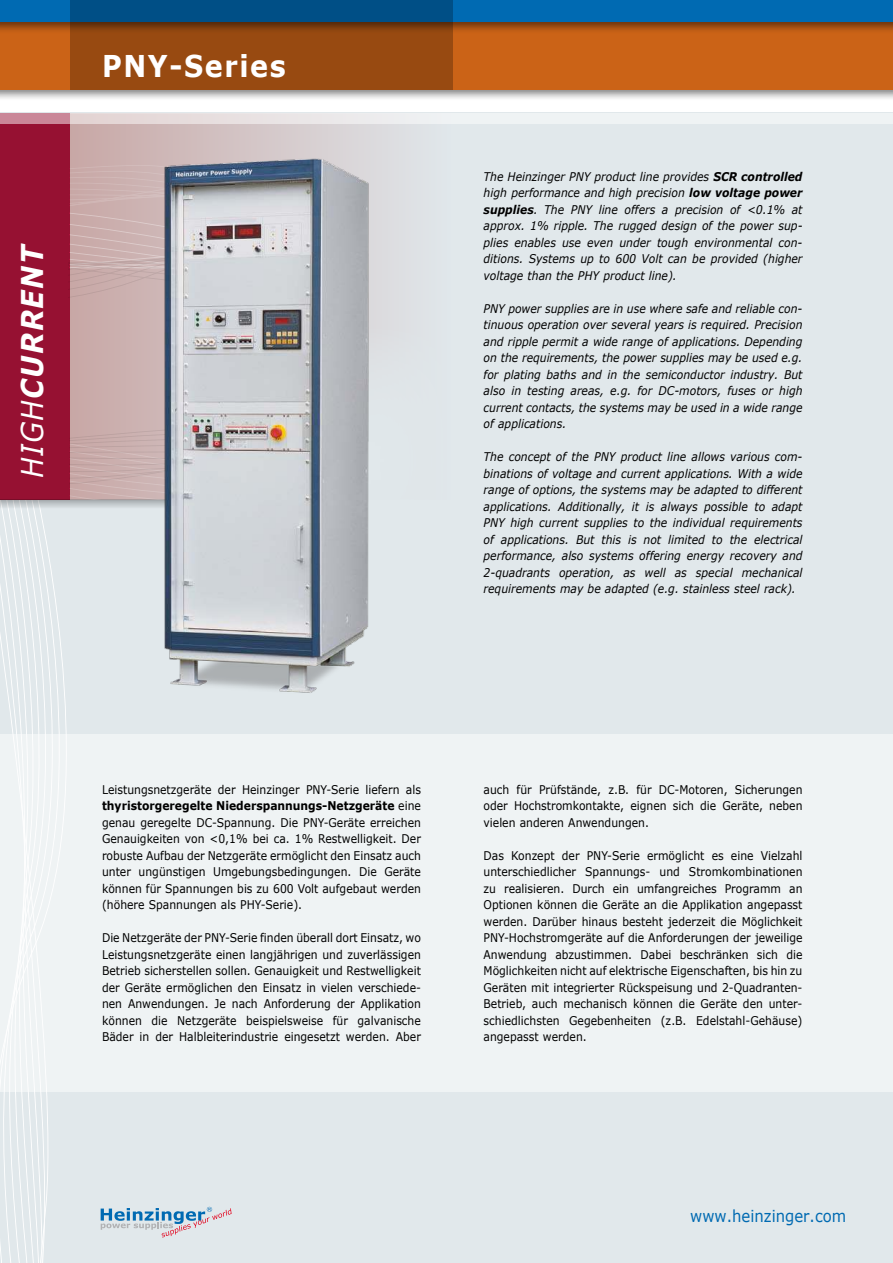
<style>
.page{position:relative;width:893px;height:1263px;background:#fff}
.page>*{position:absolute;margin:0;border:0;box-sizing:border-box;transform-origin:0 0}
.t1{font:italic 700 30px "Verdana";color:#fff;scale:.9 1}
.t2{font:700 30px "Verdana";letter-spacing:.06em;color:#fff;scale:.9 1}
.t3{font:16.5px "Verdana";color:#006ab2;scale:.9 1}
.t4{font:12px/16.5px "Verdana";color:#000;text-align:justify;scale:.9 1}
.t5{font:italic 12px/16.5px "Verdana";color:#000;text-align:justify;scale:.9 1}
.s1{font-weight:400}
.s2{font-weight:700}
</style>
<div class="page">
<div style="left:0;top:113px;width:893px;height:1150px;background:#e1e8eb"></div>
<svg style="left:0;top:509px;width:67px;height:754px"></svg>
<img style="left:69px;top:123px;width:382px;height:376px">
<div style="left:0;top:113px;width:69px;height:387px;background:#961132"></div>
<div style="left:0;top:0;width:893px;height:102px;background:#000;opacity:.5"></div>
<div style="left:0;top:0;width:893px;height:89px;background:#cb6317"></div>
<div style="left:0;top:0;width:893px;height:35px;background:#000;opacity:.5"></div>
<div style="left:0;top:0;width:893px;height:22px;background:#006ab2"></div>
<svg style="left:0;top:113px;width:893px;height:10px;fill:#eff2f4"></svg>
<svg style="left:70px;top:0;width:383px;height:89px;background:#6e492d"></svg>
<div style="left:0;top:734px;width:893px;height:358px;background:#eff3f4"></div>
<img style="left:0;top:499px;width:139px;height:10px">
<svg style="left:69px;top:162px;width:70px;height:189px;background:#c9abaa"></svg>
<svg style="left:70px;top:419px;width:69px;height:81px;background:#c8acab"></svg>
<img style="left:139px;top:128px;width:312px;height:565px">
<svg style="left:101px;top:1207px;width:131px;height:30px"></svg>
<h1 class="t2" style="left:102px;top:54px;width:206px">PNY-Series</h1>
<h1 class="t1" style="left:20px;top:478px;width:262px;rotate:-90deg"><span class="s1">HIGH</span>CURRENT</h1>
<p class="t5" style="left:484px;top:169px;width:356px">The Heinzinger PNY product line provides <span class="s2">SCR controlled </span>high performance and high precision <span class="s2">low voltage power supplies</span>. The PNY line offers a precision of &lt;0.1% at approx. 1% ripple. The rugged design of the power sup&shy;plies enables use even under tough environmental con&shy;ditions. Systems up to 600 Volt can be provided (higher voltage than the PHY product line).</p>
<p class="t5" style="left:484px;top:301px;width:356px">PNY power supplies are in use where safe and reliable con&shy;tinuous operation over several years is required. Precision and ripple permit a wide range of applications. Depending on the requirements, the power supplies may be used e.g. for plating baths and in the semiconductor industry. But also in testing areas, e.g. for DC-motors, fuses or high current contacts, the systems may be used in a wide range of applications.</p>
<p class="t5" style="left:484px;top:450px;width:356px">The concept of the PNY product line allows various com&shy;binations of voltage and current applications. With a wide range of options, the systems may be adapted to different applications. Additionally, it is always possible to adapt PNY high current supplies to the individual requirements of applications. But this is not limited to the electrical performance, also systems offering energy recovery and 2-quadrants operation, as well as special mechanical requirements may be adapted (e.g. stainless steel rack).</p>
<p class="t4" style="left:102px;top:782px;width:356px">Leistungsnetzgeräte der Heinzinger PNY-Serie liefern als <span class="s2">thyristorgeregelte Niederspannungs-Netzgeräte</span> eine genau geregelte DC-Spannung. Die PNY-Geräte erreichen Genauigkeiten von &lt;0,1% bei ca. 1% Restwelligkeit. Der robuste Aufbau der Netzgeräte ermöglicht den Einsatz auch unter ungünstigen Umgebungsbedingungen. Die Geräte können für Spannungen bis zu 600 Volt aufgebaut werden (höhere Spannungen als PHY-Serie).</p>
<p class="t4" style="left:102px;top:931px;width:356px">Die Netzgeräte der PNY-Serie finden überall dort Einsatz, wo Leistungsnetzgeräte einen langjährigen und zuverlässi gen Betrieb sicherstellen sollen. Genauigkeit und Restwelligkeit der Geräte ermöglichen den Einsatz in vielen verschiede&shy;nen Anwendungen. Je nach Anforderung der Applikation können die Netzgeräte beispielsweise für galvanische Bäder in der Halbleiterindustrie eingesetzt werden. Aber</p>
<p class="t4" style="left:484px;top:782px;width:356px">auch für Prüfstände, z.B. für DC-Motoren, Sicherungen oder Hochstromkontakte, eignen sich die Geräte, neben vielen anderen Anwendungen.</p>
<p class="t4" style="left:484px;top:848px;width:356px">Das Konzept der PNY-Serie ermöglicht es eine Vielzahl unterschiedlicher Spannungs- und Stromkombinationen zu realisieren. Durch ein umfangreiches Programm an Optionen können die Geräte an die Applikation angepasst werden. Darüber hinaus besteht jederzeit die Möglichkeit PNY-Hochstromgeräte auf die Anforderungen der jeweilige Anwendung abzustimmen. Dabei beschränken sich die Möglichkeiten nicht auf elektrische Eigenschaften, bis hin zu Geräten mit integrierter Rückspeisung und 2-Quadranten-Betrieb, auch mechanisch können die Geräte den unter&shy;schiedlichsten Gegebenheiten (z.B. Edelstahl-Gehäuse) angepasst werden.</p>
<h2 class="t3" style="left:690px;top:1209px;width:175px">www.heinzinger.com</h2>
</div>
